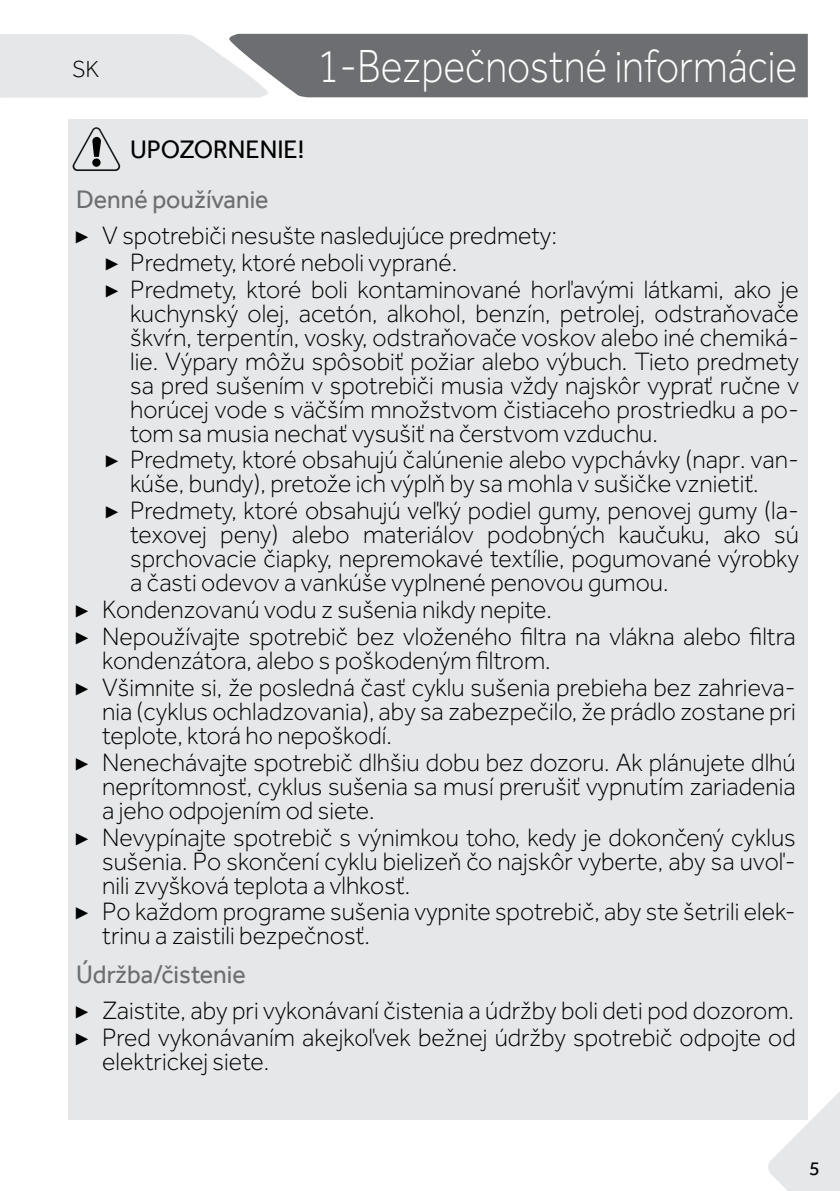
<style>
.page{position:relative;width:840px;height:1191px;background:#fff}
.page>*{position:absolute;margin:0;border:0;box-sizing:border-box;transform-origin:0 0}
.t1{font:300 48px "Effra";color:#fff;scale:.85 1}
.t2{font:300 26px/24px "Effra";color:#000;scale:.96 1}
.t3{font:26px "Effra";color:#000;scale:.96 1}
.t4{font:300 24px "Effra";color:#000}
.t5{font:20px "Effra";color:#000}
.s1{font-weight:400;color:#6d6e71}
.s2{font-family:"Minion Pro";font-weight:400}
</style>
<div class="page">
<svg style="left:766px;top:1045px;width:73px;height:146px"></svg>
<svg style="left:0;top:34px;width:807px;height:64px;background:#cecfd1"></svg>
<div style="left:304px;top:35px;width:493px;height:61px;background:#6d6e71"></div>
<div style="left:68px;top:119px;width:739px;height:1000px;background:#e6e7e8"></div>
<svg style="left:73px;top:127px;width:47px;height:44px"></svg>
<div style="left:92px;top:158px;width:8px;height:9px;background:#000;border-radius:50%"></div>
<p class="t4" style="left:72px;top:55px;width:29px">SK</p>
<h1 class="t1" style="left:317px;top:39px;width:566px">1-Bezpečnostné informácie</h1>
<p class="t3" style="left:130px;top:134px;width:183px">UPOZORNENIE!</p>
<p class="t2" style="left:74px;top:182px;width:504px;line-height:35.4px"><span class="s1">Denné používanie<br></span><span class="s2">▶</span> V spotrebiči nesušte nasledujúce predmety:</p>
<p class="t2" style="left:104px;top:248px;width:724px;line-height:26.8px"><span class="s2">▶</span> Predmety, ktoré neboli vyprané.<br><span class="s2">▶</span> Predmety, ktoré boli kontaminované horľavými látkami, ako je</p>
<p class="t2" style="left:130px;top:301px;width:697px;text-align:justify">kuchynský olej, acetón, alkohol, benzín, petrolej, odstraňovače škvŕn, terpentín, vosky, odstraňovače voskov alebo iné chemiká&shy;lie. Výpary môžu spôsobiť požiar alebo výbuch. Tieto predmety sa pred sušením v spotrebiči musia vždy najskôr vyprať ručne v horúcej vode s väčším množstvom čistiaceho prostriedku a po&shy;tom sa musia nechať vysušiť na čerstvom vzduchu.</p>
<p class="t2" style="left:104px;top:448px;width:724px;text-align:center"><span class="s2">▶</span> Predmety, ktoré obsahujú čalúnenie alebo vypchávky (napr. van&shy;kúše, bundy), pretože ich výplň by sa mohla v sušičke vznietiť.</p>
<p class="t2" style="left:130px;top:498px;width:697px;text-align:justify;text-indent:-26px"><span class="s2">▶</span> Predmety, ktoré obsahujú veľký podiel gumy, penovej gumy (la&shy;texovej peny) alebo materiálov podobných kaučuku, ako sú sprchovacie čiapky, nepremokavé textílie, pogumované výrobky a časti odevov a vankúše vyplnené penovou gumou.</p>
<p class="t2" style="left:74px;top:596px;width:752px;line-height:26.8px"><span class="s2">▶</span> Kondenzovanú vodu z sušenia nikdy nepite.<br><span class="s2">▶</span> Nepoužívajte spotrebič bez vloženého filtra na vlákna alebo filtra</p>
<p class="t2" style="left:74px;top:647px;width:752px;line-height:26.8px;text-indent:28px">kondenzátora, alebo s poškodeným filtrom.<br><span class="s2">▶</span> Všimnite si, že posledná časť cyklu sušenia prebieha bez zahrieva-</p>
<p class="t2" style="left:102px;top:699px;width:723px">nia (cyklus ochladzovania), aby sa zabezpečilo, že prádlo zostane pri teplote, ktorá ho nepoškodí.</p>
<p class="t2" style="left:102px;top:750px;width:723px;text-align:justify;text-indent:-28px"><span class="s2">▶</span> Nenechávajte spotrebič dlhšiu dobu bez dozoru. Ak plánujete dlhú neprítomnosť, cyklus sušenia sa musí prerušiť vypnutím zariadenia a jeho odpojením od siete.</p>
<p class="t2" style="left:102px;top:825px;width:723px;text-align:justify;text-indent:-28px"><span class="s2">▶</span> Nevypínajte spotrebič s výnimkou toho, kedy je dokončený cyklus sušenia. Po skončení cyklu bielizeň čo najskôr vyberte, aby sa uvoľ&shy;nili zvyšková teplota a vlhkosť.</p>
<p class="t2" style="left:102px;top:899px;width:723px;text-indent:-28px"><span class="s2">▶</span> Po každom programe sušenia vypnite spotrebič, aby ste šetrili elek&shy;trinu a zaistili bezpečnosť.</p>
<p class="t2" style="left:74px;top:957px;width:751px;line-height:35.4px"><span class="s1">Údržba/čistenie<br></span><span class="s2">▶</span> Zaistite, aby pri vykonávaní čistenia a údržby boli deti pod dozorom.</p>
<p class="t2" style="left:102px;top:1025px;width:723px;text-indent:-28px"><span class="s2">▶</span> Pred vykonávaním akejkoľvek bežnej údržby spotrebič odpojte od elektrickej siete.</p>
<p class="t5" style="left:808px;top:1156px;width:12px">5</p>
</div>
